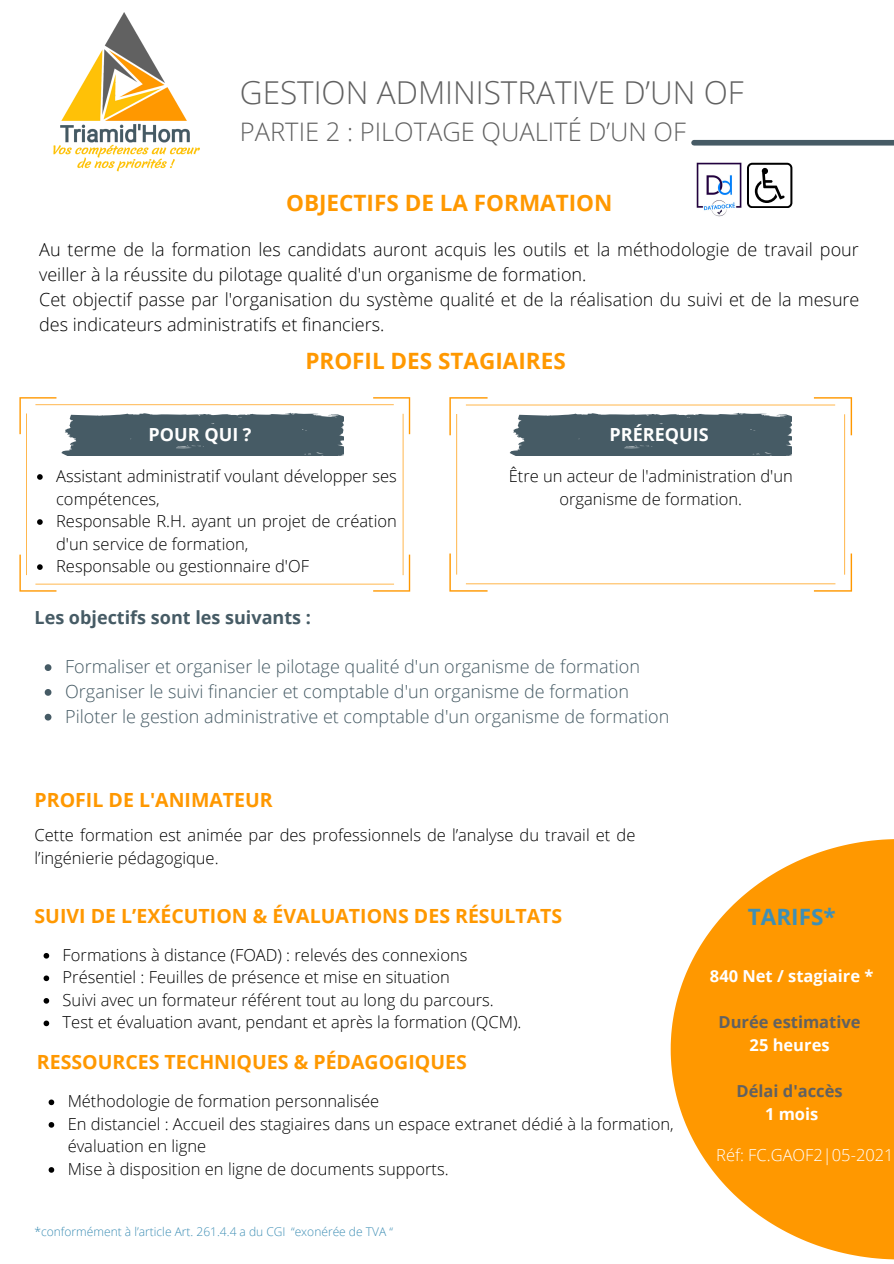
<style>
.page{position:relative;width:894px;height:1264px;background:#fff}
.page>*{position:absolute;margin:0;border:0;box-sizing:border-box;transform-origin:0 0}
.t1{font:300 31.5px "Open Sans";color:#616161}
.t2{font:300 25.5px "Open Sans";color:#616161}
.t3{font:700 22.5px "Open Sans";color:#ff9800}
.t4{font:700 22.5px "Open Sans";color:#3f8fb5}
.t5{font:700 19.5px "Open Sans";color:#ff9800}
.t6{font:300 18px/24.8px "Open Sans";color:#000}
.t7{font:300 18px "Open Sans";color:#465b65}
.t8{font:700 18px "Open Sans";color:#465b65}
.t9{font:700 18px "Open Sans";color:#fff}
.t10{font:300 16.5px/22.5px "Open Sans";color:#000}
.t11{font:700 16.5px "Open Sans";color:#fff}
.t12{font:700 16.5px "Open Sans";color:#616161}
.t13{font:300 16.5px "Open Sans";color:#fff}
.t14{font:300 12px "Open Sans";color:#3f8fb5}
</style>
<div class="page">
<img style="left:53px;top:12px;width:147px;height:160px">
<svg style="left:45px;top:664px;width:6px;height:7px"></svg>
<svg style="left:45px;top:689px;width:6px;height:6px"></svg>
<svg style="left:45px;top:713px;width:6px;height:7px"></svg>
<svg style="left:449px;top:397px;width:402px;height:194px"></svg>
<svg style="left:509px;top:413px;width:282px;height:42px;background:#536770"></svg>
<svg style="left:19px;top:397px;width:391px;height:194px"></svg>
<svg style="left:61px;top:413px;width:282px;height:42px;background:#536670"></svg>
<svg style="left:37px;top:474px;width:6px;height:6px"></svg>
<svg style="left:37px;top:519px;width:6px;height:6px"></svg>
<svg style="left:37px;top:564px;width:6px;height:6px"></svg>
<svg style="left:670px;top:839px;width:223px;height:420px;fill:#ff9800"></svg>
<svg style="left:44px;top:953px;width:5px;height:5px"></svg>
<svg style="left:44px;top:975px;width:5px;height:6px"></svg>
<svg style="left:44px;top:998px;width:5px;height:5px"></svg>
<svg style="left:44px;top:1020px;width:5px;height:6px"></svg>
<svg style="left:49px;top:1099px;width:5px;height:6px"></svg>
<svg style="left:49px;top:1122px;width:5px;height:5px"></svg>
<svg style="left:49px;top:1167px;width:5px;height:5px"></svg>
<div style="left:693px;top:140px;width:200px;height:5px;background:#465b65"></div>
<img style="left:696px;top:162px;width:46px;height:55px">
<svg style="left:747px;top:163px;width:44px;height:45px"></svg>
<p class="t1" style="left:240px;top:70px;width:505px">GESTION ADMINISTRATIVE D’UN OF</p>
<p class="t2" style="left:240px;top:114px;width:447px">PARTIE 2 : PILOTAGE QUALITÉ D’UN OF</p>
<p class="t3" style="left:286px;top:187px;width:328px">OBJECTIFS DE LA FORMATION</p>
<p class="t6" style="left:39px;top:237px;width:820px">Au terme de la formation les candidats auront acquis les outils et la méthodologie de travail pour veiller à la réussite du pilotage qualité d'un organisme de formation.</p>
<p class="t6" style="left:39px;top:287px;width:821px">Cet objectif passe par l'organisation du système qualité et de la réalisation du suivi et de la mesure des indicateurs administratifs et financiers.</p>
<p class="t3" style="left:305px;top:344px;width:262px">PROFIL DES STAGIAIRES</p>
<p class="t9" style="left:148px;top:421px;width:104px">POUR QUI ?</p>
<p class="t9" style="left:609px;top:421px;width:101px">PRÉREQUIS</p>
<p class="t10" style="left:56px;top:464px;width:342px">Assistant administratif voulant développer ses compétences,</p>
<p class="t10" style="left:56px;top:509px;width:342px">Responsable R.H. ayant un projet de création d'un service de formation,</p>
<p class="t10" style="left:56px;top:554px;width:254px">Responsable ou gestionnaire d'OF</p>
<p class="t8" style="left:35px;top:604px;width:278px">Les objectifs sont les suivants :</p>
<p class="t10" style="left:508px;top:464px;width:285px;text-align:center">Être un acteur de l'administration d'un organisme de formation.</p>
<p class="t7" style="left:65px;top:654px;width:576px">Formaliser et organiser le pilotage qualité d'un organisme de formation</p>
<p class="t7" style="left:65px;top:678px;width:565px">Organiser le suivi financier et comptable d'un organisme de formation</p>
<p class="t7" style="left:65px;top:703px;width:605px">Piloter le gestion administrative et comptable d'un organisme de formation</p>
<p class="t5" style="left:35px;top:786px;width:240px">PROFIL DE L'ANIMATEUR</p>
<p class="t10" style="left:35px;top:823px;width:602px">Cette formation est animée par des professionnels de l’analyse du travail et de l’ingénierie pédagogique.</p>
<p class="t5" style="left:35px;top:901px;width:529px">SUIVI DE L’EXÉCUTION &amp; ÉVALUATIONS DES RÉSULTATS</p>
<p class="t10" style="left:63px;top:943px;width:406px">Formations à distance (FOAD) : relevés des connexions</p>
<p class="t10" style="left:63px;top:965px;width:388px">Présentiel : Feuilles de présence et mise en situation</p>
<p class="t10" style="left:63px;top:988px;width:432px">Suivi avec un formateur référent tout au long du parcours.</p>
<p class="t10" style="left:63px;top:1010px;width:460px">Test et évaluation avant, pendant et après la formation (QCM).</p>
<p class="t5" style="left:37px;top:1047px;width:431px">RESSOURCES TECHNIQUES &amp; PÉDAGOGIQUES</p>
<p class="t10" style="left:68px;top:1089px;width:313px">Méthodologie de formation personnalisée</p>
<p class="t10" style="left:68px;top:1112px;width:607px">En distanciel : Accueil des stagiaires dans un espace extranet dédié à la formation, évaluation en ligne</p>
<p class="t10" style="left:68px;top:1157px;width:382px">Mise à disposition en ligne de documents supports.</p>
<p class="t14" style="left:35px;top:1222px;width:360px">*conformément à l’article Art. 261.4.4 a du CGI “exonérée de TVA “</p>
<p class="t4" style="left:747px;top:901px;width:89px">TARIFS*</p>
<p class="t11" style="left:709px;top:964px;width:165px">840 Net / stagiaire *</p>
<p class="t12" style="left:718px;top:1010px;width:143px">Durée estimative</p>
<p class="t11" style="left:749px;top:1033px;width:81px">25 heures</p>
<p class="t12" style="left:736px;top:1079px;width:108px">Délai d'accès</p>
<p class="t11" style="left:764px;top:1102px;width:55px">1 mois</p>
<p class="t13" style="left:716px;top:1143px;width:179px">Réf: FC.GAOF2|05-2021</p>
</div>
